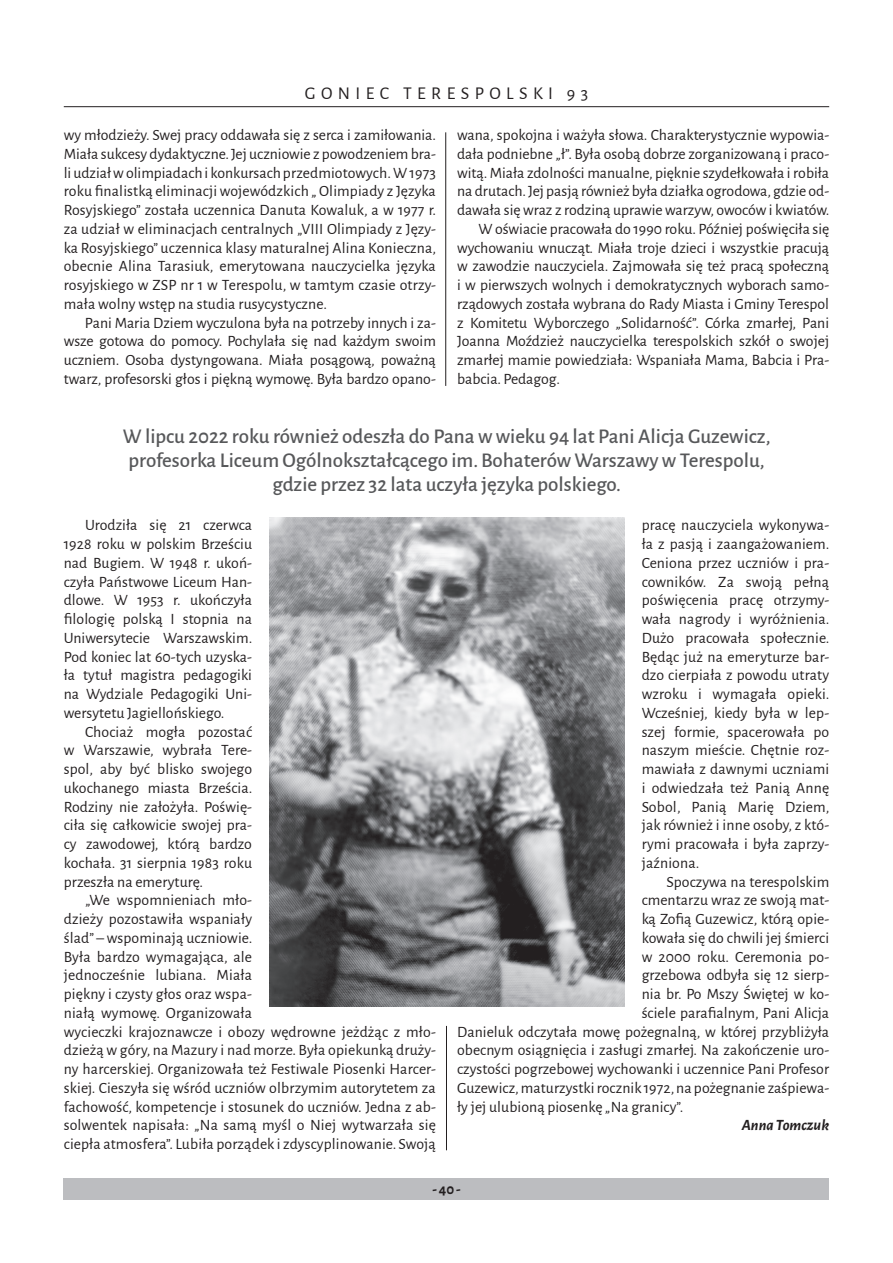
<style>
.page{position:relative;width:893px;height:1263px;background:#fff}
.page>*{position:absolute;margin:0;border:0;box-sizing:border-box;transform-origin:0 0}
.t1{font:500 21px/24px "Alegreya Sans";color:#57585a;text-align:center}
.t2{font:18px "Alegreya Sans";letter-spacing:.3em;color:#231f20}
.t3{font:15.75px/18.8px "Alegreya Sans";letter-spacing:.005em;color:#231f20;text-align:justify}
.t4{font:italic 700 15.75px "Alegreya Sans";color:#231f20}
.t5{font:700 15px "Alegreya Sans";color:#231f20}
</style>
<div class="page">
<div style="left:64px;top:1178px;width:765px;height:21px;background:#bcbdc0"></div>
<hr style="left:64px;top:106px;width:765px;height:1px;background:#231f20">
<hr style="left:446px;top:1026px;width:1px;height:124px;background:#231f20">
<img style="left:269px;top:518px;width:356px;height:489px">
<hr style="left:445px;top:132px;width:1px;height:254px;background:#231f20">
<p class="t2" style="left:305px;top:88px;width:285px">GONIEC TERESPOLSKI 93</p>
<p class="t3" style="left:64px;top:125px;width:374px">wy młodzieży. Swej pracy oddawała się z serca i zamiłowania.<br>Miała sukcesy dydaktyczne. Jej uczniowie z powodzeniem bra&shy;li udział w olimpiadach i konkursach przedmiotowych. W 1973 roku finalistką eliminacji wojewódzkich „ Olimpiady z Języka Rosyjskiego” została uczennica Danuta Kowaluk, a w 1977 r. za udział w eliminacjach centralnych „VIII Olimpiady z Języ&shy;ka Rosyjskiego” uczennica klasy maturalnej Alina Konieczna, obecnie Alina Tarasiuk, emerytowana nauczycielka języka rosyjskiego w ZSP nr 1 w Terespolu, w tamtym czasie otrzy&shy;mała wolny wstęp na studia rusycystyczne.</p>
<p class="t3" style="left:64px;top:312px;width:374px;text-indent:21px">Pani Maria Dziem wyczulona była na potrzeby innych i za&shy;wsze gotowa do pomocy. Pochylała się nad każdym swoim uczniem. Osoba dystyngowana. Miała posągową, poważną twarz, profesorski głos i piękną wymowę. Była bardzo opano-</p>
<p class="t3" style="left:457px;top:125px;width:374px">wana, spokojna i ważyła słowa. Charakterystycznie wypowia-</p>
<p class="t3" style="left:457px;top:144px;width:374px">dała podniebne „ł”. Była osobą dobrze zorganizowaną i praco-</p>
<p class="t3" style="left:457px;top:162px;width:374px">witą. Miała zdolności manualne, pięknie szydełkowała i robiła</p>
<p class="t3" style="left:457px;top:181px;width:374px">na drutach. Jej pasją również była działka ogrodowa, gdzie od-</p>
<p class="t3" style="left:457px;top:200px;width:374px">dawała się wraz z rodziną uprawie warzyw, owoców i kwiatów.</p>
<p class="t3" style="left:478px;top:219px;width:352px">W oświacie pracowała do 1990 roku. Później poświęciła się</p>
<p class="t3" style="left:457px;top:237px;width:374px">wychowaniu wnucząt. Miała troje dzieci i wszystkie pracują</p>
<p class="t3" style="left:457px;top:256px;width:374px">w zawodzie nauczyciela. Zajmowała się też pracą społeczną</p>
<p class="t3" style="left:457px;top:275px;width:374px">i w pierwszych wolnych i demokratycznych wyborach samo-</p>
<p class="t3" style="left:457px;top:294px;width:374px">rządowych została wybrana do Rady Miasta i Gminy Terespol</p>
<p class="t3" style="left:457px;top:312px;width:374px">z Komitetu Wyborczego „Solidarność”. Córka zmarłej, Pani</p>
<p class="t3" style="left:457px;top:331px;width:374px">Joanna Moździeż nauczycielka terespolskich szkół o swojej</p>
<p class="t3" style="left:457px;top:350px;width:374px">zmarłej mamie powiedziała: Wspaniała Mama, Babcia i Pra-</p>
<p class="t3" style="left:457px;top:369px;width:105px">babcia. Pedagog.</p>
<h1 class="t1" style="left:123px;top:423px;width:649px">W lipcu 2022 roku również odeszła do Pana w wieku 94 lat Pani Alicja Guzewicz, profesorka Liceum Ogólnokształcącego im. Bohaterów Warszawy w Terespolu, gdzie przez 32 lata uczyła języka polskiego.</h1>
<p class="t3" style="left:64px;top:515px;width:190px;text-indent:21px">Urodziła się 21 czerwca 1928 roku w polskim Brześciu nad Bugiem. W 1948 r. ukoń&shy;czyła Państwowe Liceum Han&shy;dlowe. W 1953 r. ukończyła filologię polską I stopnia na Uniwersytecie Warszawskim.<br>Pod koniec lat 60-tych uzyska&shy;ła tytuł magistra pedagogiki na Wydziale Pedagogiki Uni&shy;wersytetu Jagiellońskiego.</p>
<p class="t3" style="left:64px;top:721px;width:190px;text-indent:21px">Chociaż mogła pozostać w Warszawie, wybrała Tere&shy;spol, aby być blisko swojego ukochanego miasta Brześcia.<br>Rodziny nie założyła. Poświę&shy;ciła się całkowicie swojej pra&shy;cy zawodowej, którą bardzo kochała. 31 sierpnia 1983 roku przeszła na emeryturę.</p>
<p class="t3" style="left:64px;top:890px;width:374px;text-align:left;text-indent:21px">„We wspomnieniach mło-<br>dzieży pozostawiła wspaniały<br>ślad” – wspominają uczniowie.<br>Była bardzo wymagająca, ale<br>jednocześnie lubiana. Miała<br>piękny i czysty głos oraz wspa-<br>niałą wymowę. Organizowała<br>wycieczki krajoznawcze i obozy wędrowne jeżdżąc z mło&shy;dzieżą w góry, na Mazury i nad morze. Była opiekunką druży&shy;ny harcerskiej. Organizowała też Festiwale Piosenki Harcer&shy;skiej. Cieszyła się wśród uczniów olbrzymim autorytetem za fachowość, kompetencje i stosunek do uczniów. Jedna z ab&shy;solwentek napisała: „Na samą myśl o Niej wytwarzała się ciepła atmosfera”. Lubiła porządek i zdyscyplinowanie. Swoją</p>
<p class="t3" style="left:642px;top:515px;width:189px">pracę nauczyciela wykonywa&shy;ła z pasją i zaangażowaniem.<br>Ceniona przez uczniów i pra&shy;cowników. Za swoją pełną poświęcenia pracę otrzymy&shy;wała nagrody i wyróżnienia.<br>Dużo pracowała społecznie.<br>Będąc już na emeryturze bar&shy;dzo cierpiała z powodu utraty wzroku i wymagała opieki.<br>Wcześniej, kiedy była w lep&shy;szej formie, spacerowała po naszym mieście. Chętnie roz&shy;mawiała z dawnymi uczniami i odwiedzała też Panią Annę Sobol, Panią Marię Dziem, jak również i inne osoby, z któ&shy;rymi pracowała i była zaprzy&shy;jaźniona.</p>
<p class="t3" style="left:666px;top:871px;width:164px">Spoczywa na terespolskim</p>
<p class="t3" style="left:642px;top:890px;width:189px">cmentarzu wraz ze swoją mat-</p>
<p class="t3" style="left:642px;top:909px;width:189px">ką Zofią Guzewicz, którą opie-</p>
<p class="t3" style="left:642px;top:928px;width:189px">kowała się do chwili jej śmierci</p>
<p class="t3" style="left:642px;top:946px;width:189px">w 2000 roku. Ceremonia po-</p>
<p class="t3" style="left:642px;top:965px;width:189px">grzebowa odbyła się 12 sierp-</p>
<p class="t3" style="left:642px;top:984px;width:189px">nia br. Po Mszy Świętej w ko-</p>
<p class="t3" style="left:642px;top:1003px;width:189px">ściele parafialnym, Pani Alicja</p>
<p class="t3" style="left:457px;top:1021px;width:374px">Danieluk odczytała mowę pożegnalną, w której przybliżyła</p>
<p class="t3" style="left:457px;top:1040px;width:374px">obecnym osiągnięcia i zasługi zmarłej. Na zakończenie uro-</p>
<p class="t3" style="left:457px;top:1059px;width:374px">czystości pogrzebowej wychowanki i uczennice Pani Profesor</p>
<p class="t3" style="left:457px;top:1078px;width:374px">Guzewicz, maturzystki rocznik 1972, na pożegnanie zaśpiewa-</p>
<p class="t3" style="left:457px;top:1096px;width:228px">ły jej ulubioną piosenkę „Na granicy”.</p>
<p class="t4" style="left:742px;top:1119px;width:89px">Anna Tomczuk</p>
<p class="t5" style="left:432px;top:1184px;width:30px">- 40 -</p>
</div>
